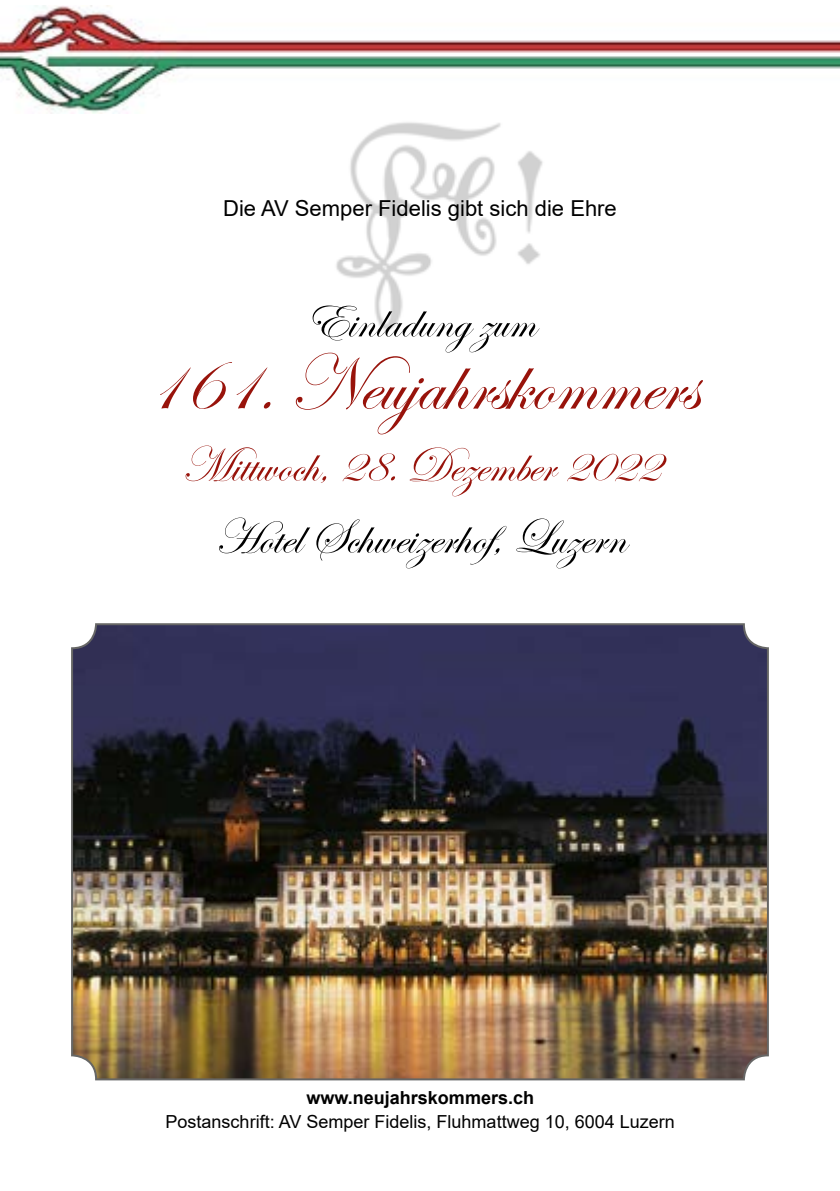
<style>
.page{position:relative;width:840px;height:1191px;background:#fff}
.page>*{position:absolute;margin:0;border:0;box-sizing:border-box;transform-origin:0 0}
.t1{font:80px "Edwardian Script ITC";color:#98130b}
.t2{font:50px "Edwardian Script ITC";color:#000}
.t3{font:50px "Edwardian Script ITC";color:#98130b}
.t4{font:22px "Arial";color:#000}
.t5{font:18px "Arial";color:#000}
.t6{font:700 18px "Arial";color:#000}
</style>
<div class="page">
<img style="left:0;top:6px;width:839px;height:108px">
<img style="left:329px;top:112px;width:218px;height:218px">
<img style="left:74px;top:626px;width:691px;height:451px">
<div style="left:71px;top:623px;width:697px;height:457px;border:2px solid #666665;border-radius:24px"></div>
<p class="t4" style="left:223px;top:193px;width:395px">Die AV Semper Fidelis gibt sich die Ehre</p>
<h2 class="t2" style="left:305px;top:293px;width:232px">Einladung zum</h2>
<h1 class="t1" style="left:142px;top:340px;width:557px">161. Neujahrskommers</h1>
<h2 class="t3" style="left:181px;top:437px;width:478px">Mittwoch, 28. Dezember 2022</h2>
<h2 class="t2" style="left:214px;top:509px;width:412px">Hotel Schweizerhof, Luzern</h2>
<p class="t6" style="left:306px;top:1085px;width:229px">www.neujahrskommers.ch</p>
<p class="t5" style="left:165px;top:1109px;width:510px">Postanschrift: AV Semper Fidelis, Fluhmattweg 10, 6004 Luzern</p>
</div>
